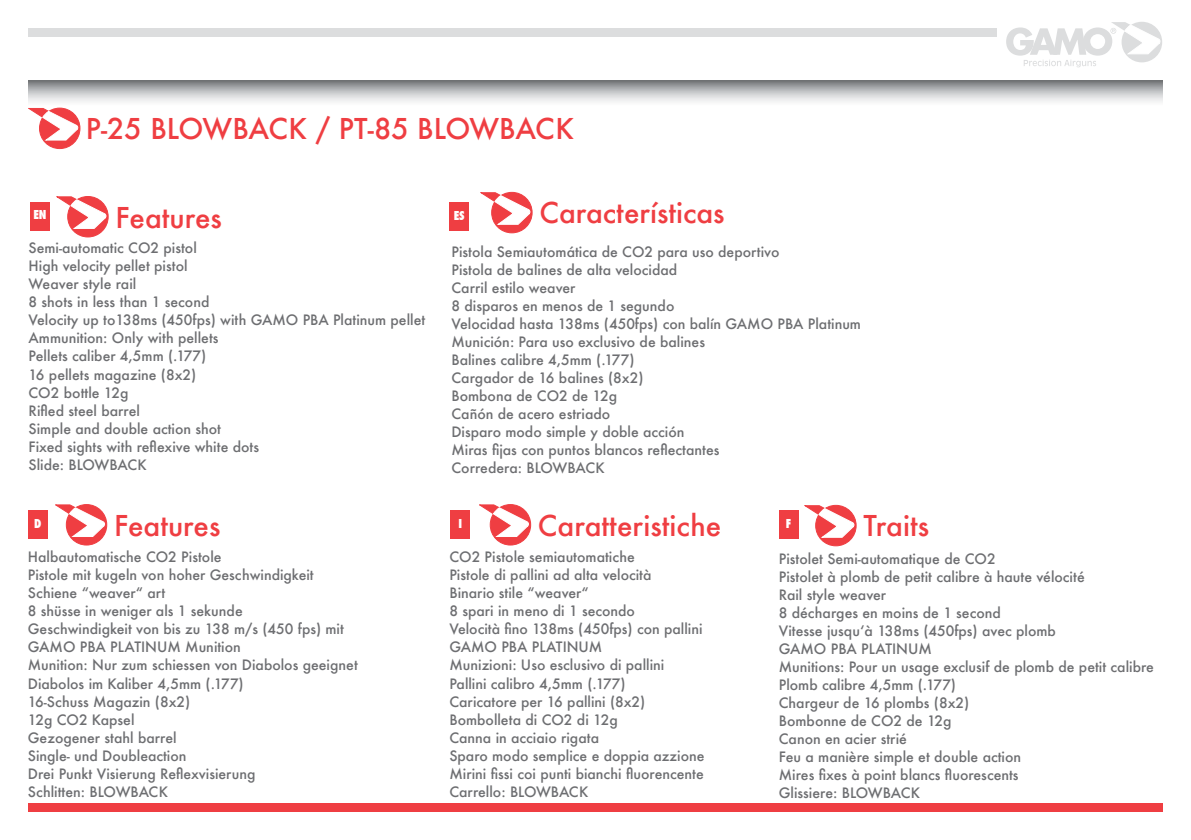
<style>
.page{position:relative;width:1191px;height:840px;background:#fff}
.page>*{position:absolute;margin:0;border:0;box-sizing:border-box;transform-origin:0 0}
.t1{font:500 28px "Futura";color:#ef3e42}
.t2{font:500 14px/18px "Futura";color:#6d6e71}
.t3{font:800 condensed 12px "Futura";color:#fff}
</style>
<div class="page">
<div style="left:28px;top:510px;width:20px;height:28px;background:#ef3e42"></div>
<div style="left:30px;top:202px;width:20px;height:28px;background:#ef3e42"></div>
<svg style="left:29px;top:81px;width:1133px;height:53px"></svg>
<div style="left:40px;top:108px;width:40px;height:40px;background:#ef3e42;border-radius:50%"></div>
<div style="left:39px;top:108px;width:41px;height:41px;border:1px solid #ef3e42;border-radius:50%"></div>
<svg style="left:29px;top:108px;width:49px;height:32px"></svg>
<div style="left:28px;top:802px;width:1134px;height:9px;background:#ef3e42"></div>
<div style="left:28px;top:28px;width:968px;height:8px;background:#dcddde"></div>
<div style="left:1121px;top:22px;width:41px;height:40px;background:#dcddde;border-radius:50%"></div>
<svg style="left:1006px;top:22px;width:154px;height:45px"></svg>
<div style="left:68px;top:196px;width:40px;height:41px;background:#ef3e42;border-radius:50%"></div>
<div style="left:68px;top:196px;width:40px;height:41px;border:1px solid #ef3e42;border-radius:50%"></div>
<svg style="left:57px;top:196px;width:49px;height:32px"></svg>
<div style="left:449px;top:202px;width:20px;height:29px;background:#ef3e42"></div>
<div style="left:491px;top:192px;width:41px;height:41px;background:#ef3e42;border-radius:50%"></div>
<div style="left:491px;top:192px;width:41px;height:41px;border:1px solid #ef3e42;border-radius:50%"></div>
<svg style="left:481px;top:192px;width:49px;height:32px"></svg>
<div style="left:66px;top:504px;width:41px;height:40px;background:#ef3e42;border-radius:50%"></div>
<div style="left:66px;top:504px;width:41px;height:41px;border:1px solid #ef3e42;border-radius:50%"></div>
<svg style="left:55px;top:504px;width:50px;height:32px"></svg>
<div style="left:450px;top:510px;width:20px;height:28px;background:#ef3e42"></div>
<div style="left:490px;top:504px;width:40px;height:40px;background:#ef3e42;border-radius:50%"></div>
<div style="left:490px;top:504px;width:41px;height:41px;border:1px solid #ef3e42;border-radius:50%"></div>
<svg style="left:479px;top:504px;width:49px;height:32px"></svg>
<div style="left:779px;top:510px;width:20px;height:28px;background:#ef3e42"></div>
<div style="left:815px;top:505px;width:41px;height:40px;background:#ef3e42;border-radius:50%"></div>
<div style="left:815px;top:505px;width:41px;height:40px;border:1px solid #ef3e42;border-radius:50%"></div>
<svg style="left:804px;top:505px;width:50px;height:32px"></svg>
<p class="t3" style="left:33px;top:207px;width:15px">EN</p>
<h1 class="t1" style="left:86px;top:109px;width:166px">P-25 Blowback</h1>
<h1 class="t1" style="left:316px;top:109px;width:203px">/ PT-85 Blowback</h1>
<h1 class="t1" style="left:115px;top:198px;width:108px">Features</h1>
<p class="t3" style="left:454px;top:207px;width:13px">ES</p>
<h1 class="t1" style="left:539px;top:194px;width:187px">Características</h1>
<p class="t2" style="left:29px;top:239px;width:398px">Semi-automatic CO2 pistol<br>High velocity pellet pistol<br>Weaver style rail<br>8 shots in less than 1 second<br>Velocity up to138ms (450fps) with GAMO PBA Platinum pellet<br>Ammunition: Only with pellets<br>Pellets caliber 4,5mm (.177)<br>16 pellets magazine (8x2)<br>CO2 bottle 12g<br>Rifled steel barrel<br>Simple and double action shot<br>Fixed sights with reflexive white dots<br>Slide: BLOWBACK</p>
<p class="t2" style="left:451px;top:242px;width:411px">Pistola Semiautomática de CO2 para uso deportivo<br>Pistola de balines de alta velocidad<br>Carril estilo weaver<br>8 disparos en menos de 1 segundo<br>Velocidad hasta 138ms (450fps) con balín GAMO PBA Platinum Munición: Para uso exclusivo de balines<br>Balines calibre 4,5mm (.177)<br>Cargador de 16 balines (8x2)<br>Bombona de CO2 de 12g<br>Cañón de acero estriado<br>Disparo modo simple y doble acción<br>Miras fijas con puntos blancos reflectantes<br>Corredera: BLOWBACK</p>
<p class="t3" style="left:34px;top:515px;width:9px">D</p>
<h1 class="t1" style="left:114px;top:505px;width:108px">Features</h1>
<p class="t3" style="left:458px;top:515px;width:5px">I</p>
<h1 class="t1" style="left:538px;top:505px;width:185px">Caratteristiche</h1>
<p class="t3" style="left:785px;top:515px;width:7px">F</p>
<h1 class="t1" style="left:863px;top:506px;width:67px">Traits</h1>
<p class="t2" style="left:28px;top:547px;width:331px">Halbautomatische CO2 Pistole<br>Pistole mit kugeln von hoher Geschwindigkeit<br>Schiene “weaver“ art<br>8 shüsse in weniger als 1 sekunde<br>Geschwindigkeit von bis zu 138 m/s (450 fps) mit<br>GAMO PBA PLATINUM Munition<br>Munition: Nur zum schiessen von Diabolos geeignet<br>Diabolos im Kaliber 4,5mm (.177)<br>16-Schuss Magazin (8x2)<br>12g CO2 Kapsel<br>Gezogener stahl barrel<br>Single- und Doubleaction<br>Drei Punkt Visierung Reflexvisierung<br>Schlitten: BLOWBACK</p>
<p class="t2" style="left:449px;top:547px;width:257px">CO2 Pistole semiautomatiche<br>Pistole di pallini ad alta velocità<br>Binario stile “weaver“<br>8 spari in meno di 1 secondo<br>Velocità fino 138ms (450fps) con pallini<br>GAMO PBA PLATINUM<br>Munizioni: Uso esclusivo di pallini<br>Pallini calibro 4,5mm (.177)<br>Caricatore per 16 pallini (8x2)<br>Bombolleta di CO2 di 12g<br>Canna in acciaio rigata<br>Sparo modo semplice e doppia azzione<br>Mirini fissi coi punti bianchi fluorencente<br>Carrello: BLOWBACK</p>
<p class="t2" style="left:779px;top:549px;width:376px">Pistolet Semi-automatique de CO2<br>Pistolet à plomb de petit calibre à haute vélocité<br>Rail style weaver<br>8 décharges en moins de 1 second<br>Vitesse jusqu‘à 138ms (450fps) avec plomb<br>GAMO PBA PLATINUM<br>Munitions: Pour un usage exclusif de plomb de petit calibre<br>Plomb calibre 4,5mm (.177)<br>Chargeur de 16 plombs (8x2)<br>Bombonne de CO2 de 12g<br>Canon en acier strié<br>Feu a manière simple et double action<br>Mires fixes à point blancs fluorescents<br>Glissiere: BLOWBACK</p>
</div>
